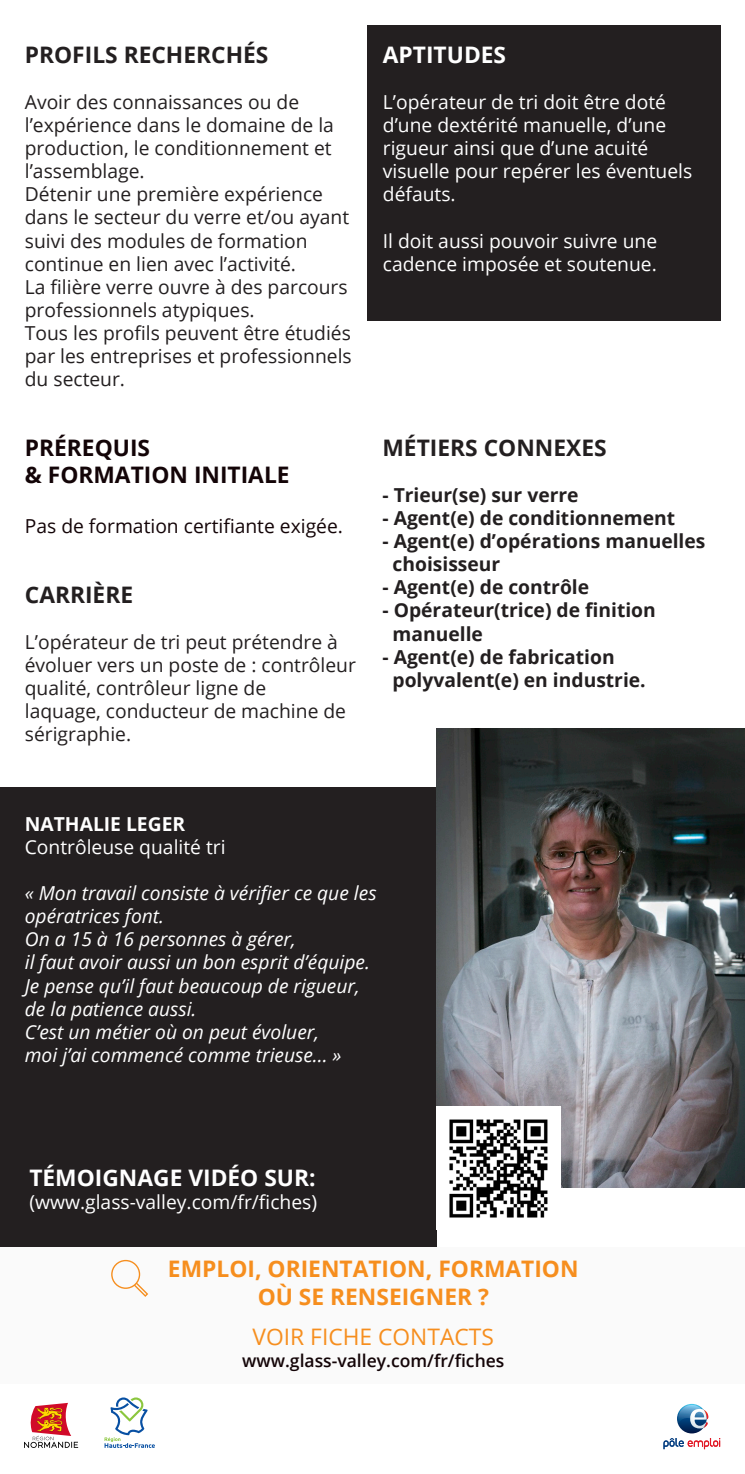
<style>
.page{position:relative;width:745px;height:1474px;background:#fff}
.page>*{position:absolute;margin:0;border:0;box-sizing:border-box;transform-origin:0 0}
.t1{font:700 22.75px "Open Sans";color:#f68e1e}
.t2{font:700 22.75px "Open Sans";color:#231f20}
.t3{font:700 22.75px "Open Sans";color:#fff}
.t4{font:700 22.75px "Open Sans";color:#130407}
.t5{font:22.75px "Open Sans";color:#f68e1e}
.t6{font:19.25px/23.1px "Open Sans";color:#231f20}
.t7{font:19.25px/23.1px "Open Sans";color:#fff}
.t8{font:italic 19.25px/23.1px "Open Sans";color:#fff}
.t9{font:700 19.25px "Open Sans";color:#231f20}
.t10{font:19.25px "Open Sans";color:#130407}
.t11{font:700 19.25px "Open Sans";color:#fff}
.t12{font:600 17.5px "Open Sans";color:#130407}
</style>
<div class="page">
<div style="left:367px;top:25px;width:352px;height:295px;background:#231f20"></div>
<svg style="left:104px;top:1397px;width:51px;height:50px"></svg>
<svg style="left:24px;top:1402px;width:54px;height:45px"></svg>
<svg style="left:676px;top:1403px;width:30px;height:30px"></svg>
<svg style="left:677px;top:1404px;width:31px;height:24px"></svg>
<svg style="left:663px;top:1438px;width:56px;height:11px"></svg>
<div style="left:0;top:787px;width:436px;height:459px;background:#231f20"></div>
<img style="left:436px;top:728px;width:308px;height:459px">
<img style="left:436px;top:1106px;width:123px;height:112px">
<div style="left:1px;top:1246px;width:743px;height:137px;background:#fafafa"></div>
<svg style="left:111px;top:1259px;width:37px;height:37px"></svg>
<p class="t2" style="left:25px;top:38px;width:245px">PROFILS RECHERCHÉS</p>
<p class="t6" style="left:25px;top:90px;width:310px">Avoir des connaissances ou de l’expérience dans le domaine de la production, le conditionnement et l’assemblage.</p>
<p class="t6" style="left:25px;top:182px;width:326px">Détenir une première expérience dans le secteur du verre et/ou ayant suivi des modules de formation continue en lien avec l’activité.</p>
<p class="t6" style="left:25px;top:275px;width:324px">La filière verre ouvre à des parcours professionnels atypiques.</p>
<p class="t6" style="left:25px;top:321px;width:328px;text-align:justify">Tous les profils peuvent être étudiés par les entreprises et professionnels du secteur.</p>
<p class="t4" style="left:25px;top:431px;width:127px">PRÉREQUIS</p>
<p class="t4" style="left:25px;top:458px;width:266px">&amp; FORMATION INITIALE</p>
<p class="t10" style="left:25px;top:513px;width:319px">Pas de formation certifiante exigée.</p>
<p class="t2" style="left:25px;top:578px;width:110px">CARRIÈRE</p>
<p class="t6" style="left:25px;top:630px;width:332px">L’opérateur de tri peut prétendre à évoluer vers un poste de : contrôleur qualité, contrôleur ligne de<br>laquage, conducteur de machine de sérigraphie.</p>
<p class="t3" style="left:382px;top:38px;width:125px">APTITUDES</p>
<p class="t7" style="left:382px;top:90px;width:311px">L’opérateur de tri doit être doté d’une dextérité manuelle, d’une rigueur ainsi que d’une acuité visuelle pour repérer les éventuels défauts.</p>
<p class="t7" style="left:382px;top:228px;width:275px">Il doit aussi pouvoir suivre une cadence imposée et soutenue.</p>
<p class="t2" style="left:382px;top:431px;width:225px">MÉTIERS CONNEXES</p>
<p class="t9" style="left:382px;top:481px;width:197px">- Trieur(se) sur verre</p>
<p class="t9" style="left:382px;top:504px;width:294px">- Agent(e) de conditionnement</p>
<p class="t9" style="left:382px;top:527px;width:324px">- Agent(e) d’opérations manuelles</p>
<p class="t9" style="left:392px;top:550px;width:109px">choisisseur</p>
<p class="t9" style="left:382px;top:573px;width:208px">- Agent(e) de contrôle</p>
<p class="t9" style="left:382px;top:597px;width:275px">- Opérateur(trice) de finition</p>
<p class="t9" style="left:392px;top:620px;width:92px">manuelle</p>
<p class="t9" style="left:382px;top:643px;width:233px">- Agent(e) de fabrication</p>
<p class="t9" style="left:392px;top:666px;width:254px">polyvalent(e) en industrie.</p>
<p class="t11" style="left:25px;top:810px;width:162px">NATHALIE LEGER</p>
<p class="t7" style="left:25px;top:834px;width:202px">Contrôleuse qualité tri</p>
<p class="t8" style="left:25px;top:881px;width:353px">« Mon travail consiste à vérifier ce que les opératrices font.</p>
<p class="t8" style="left:25px;top:927px;width:272px">On a 15 à 16 personnes à gérer,</p>
<p class="t8" style="left:25px;top:950px;width:346px">il faut avoir aussi un bon esprit d’équipe.</p>
<p class="t8" style="left:25px;top:973px;width:336px">Je pense qu’il faut beaucoup de rigueur,</p>
<p class="t8" style="left:25px;top:996px;width:173px">de la patience aussi.</p>
<p class="t8" style="left:25px;top:1019px;width:295px">C’est un métier où on peut évoluer,</p>
<p class="t8" style="left:25px;top:1042px;width:318px">moi j’ai commencé comme trieuse... »</p>
<p class="t3" style="left:29px;top:1161px;width:287px">TÉMOIGNAGE VIDÉO SUR:</p>
<p class="t7" style="left:29px;top:1190px;width:289px">(www.glass-valley.com/fr/fiches)</p>
<p class="t1" style="left:168px;top:1252px;width:412px">EMPLOI, ORIENTATION, FORMATION</p>
<p class="t1" style="left:257px;top:1280px;width:232px">OÙ SE RENSEIGNER ?</p>
<p class="t5" style="left:252px;top:1320px;width:243px">VOIR FICHE CONTACTS</p>
<p class="t12" style="left:242px;top:1348px;width:263px">www.glass-valley.com/fr/fiches</p>
</div>
